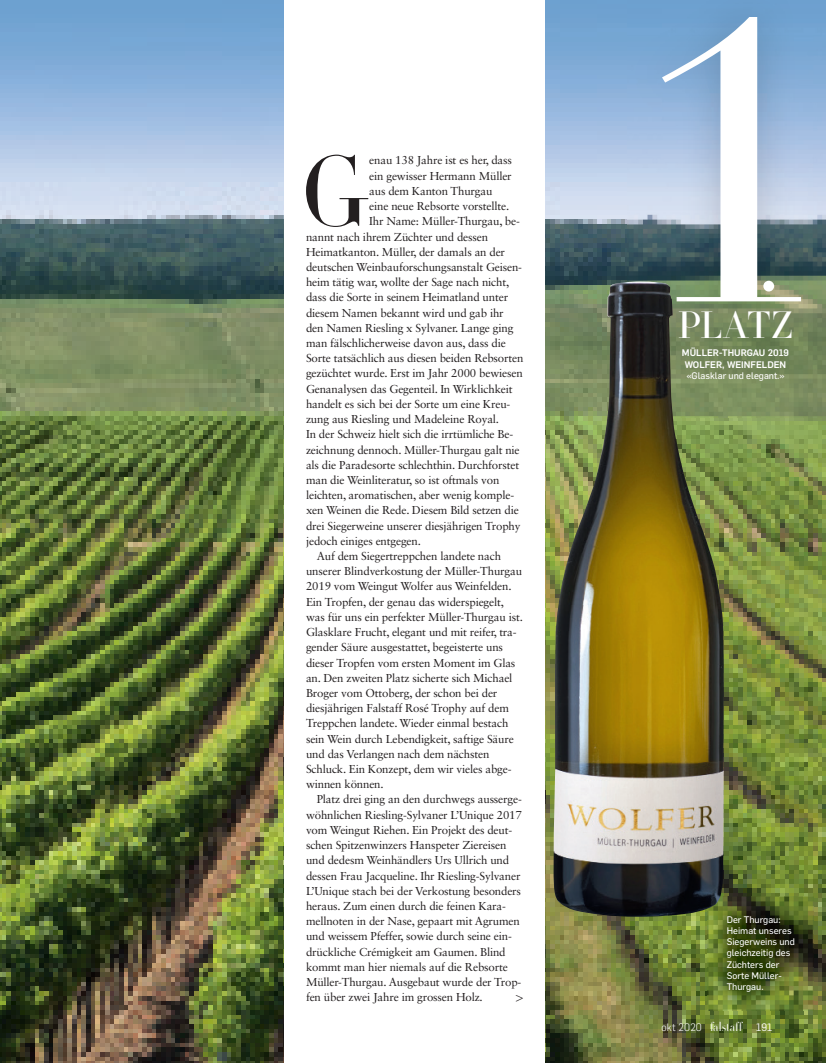
<style>
.page{position:relative;width:826px;height:1063px;background:#fff}
.page>*{position:absolute;margin:0;border:0;box-sizing:border-box;transform-origin:0 0}
.t1{font:300 97.38px "HTF Didot L24";color:#231f20}
.t2{font:300 37.5px "HTF Didot L24";letter-spacing:-.015em;color:#fff}
.t3{font:300 15px "Flama";color:#231f20}
.t4{font:300 12.5px "HTF Didot L96";letter-spacing:.01em;color:#fff}
.t5{font:11.5px "Sabon LT Std";letter-spacing:-.015em;color:#231f20}
.t6{font:9.38px/11.2px "Flama Basic";color:#fff}
.t7{font:500 9.38px/11.2px "Flama";color:#fff}
.s1{font-family:"Flama";font-size:10.62px}
.s2{font-family:"Flama";font-weight:400;font-size:10.62px}
</style>
<div class="page">
<img style="left:0;top:0;width:826px;height:1063px">
<div style="left:285px;top:0;width:259px;height:1063px;background:#fff"></div>
<img style="left:707px;top:897px;width:106px;height:114px">
<img style="left:628px;top:0;width:198px;height:417px">
<svg style="left:662px;top:17px;width:139px;height:284px"></svg>
<div style="left:763px;top:281px;width:11px;height:11px;background:#fff;border-radius:50%"></div>
<img style="left:553px;top:281px;width:171px;height:636px">
<h1 class="t1" style="left:301px;top:122px;width:66px">G</h1>
<p class="t5" style="left:369px;top:154px;width:144px">enau 138 Jahre ist es her, dass</p>
<p class="t5" style="left:369px;top:169px;width:144px">ein gewisser Hermann Müller</p>
<p class="t5" style="left:369px;top:184px;width:125px">aus dem Kanton Thurgau</p>
<p class="t5" style="left:369px;top:199px;width:142px">eine neue Rebsorte vorstellte.</p>
<p class="t5" style="left:369px;top:214px;width:152px">Ihr Name: Müller-Thurgau, be-</p>
<p class="t5" style="left:306px;top:230px;width:183px">nannt nach ihrem Züchter und dessen</p>
<p class="t5" style="left:306px;top:245px;width:200px">Heimatkanton. Müller, der damals an der</p>
<p class="t5" style="left:306px;top:260px;width:217px">deutschen Weinbauforschungsanstalt Geisen-</p>
<p class="t5" style="left:306px;top:275px;width:205px">heim tätig war, wollte der Sage nach nicht,</p>
<p class="t5" style="left:306px;top:291px;width:204px">dass die Sorte in seinem Heimatland unter</p>
<p class="t5" style="left:306px;top:306px;width:199px">diesem Namen bekannt wird und gab ihr</p>
<p class="t5" style="left:306px;top:321px;width:209px">den Namen Riesling x Sylvaner. Lange ging</p>
<p class="t5" style="left:306px;top:336px;width:201px">man fälschlicherweise davon aus, dass die</p>
<p class="t5" style="left:306px;top:351px;width:219px">Sorte tatsächlich aus diesen beiden Rebsorten</p>
<p class="t5" style="left:306px;top:367px;width:218px">gezüchtet wurde. Erst im Jahr 2000 bewiesen</p>
<p class="t5" style="left:306px;top:382px;width:208px">Genanalysen das Gegenteil. In Wirklichkeit</p>
<p class="t5" style="left:306px;top:397px;width:206px">handelt es sich bei der Sorte um eine Kreu-</p>
<p class="t5" style="left:306px;top:412px;width:195px">zung aus Riesling und Madeleine Royal.</p>
<p class="t5" style="left:306px;top:427px;width:209px">In der Schweiz hielt sich die irrtümliche Be-</p>
<p class="t5" style="left:306px;top:443px;width:215px">zeichnung dennoch. Müller-Thurgau galt nie</p>
<p class="t5" style="left:306px;top:458px;width:215px">als die Paradesorte schlechthin. Durchforstet</p>
<p class="t5" style="left:306px;top:473px;width:195px">man die Weinliteratur, so ist oftmals von</p>
<p class="t5" style="left:306px;top:488px;width:210px">leichten, aromatischen, aber wenig komple-</p>
<p class="t5" style="left:306px;top:504px;width:214px">xen Weinen die Rede. Diesem Bild setzen die</p>
<p class="t5" style="left:306px;top:519px;width:216px">drei Siegerweine unserer diesjährigen Trophy</p>
<p class="t5" style="left:306px;top:534px;width:116px">jedoch einiges entgegen.</p>
<p class="t5" style="left:317px;top:549px;width:186px">Auf dem Siegertreppchen landete nach</p>
<p class="t5" style="left:306px;top:564px;width:217px">unserer Blindverkostung der Müller-Thurgau</p>
<p class="t5" style="left:306px;top:580px;width:207px">2019 vom Weingut Wolfer aus Weinfelden.</p>
<p class="t5" style="left:306px;top:595px;width:199px">Ein Tropfen, der genau das widerspiegelt,</p>
<p class="t5" style="left:306px;top:610px;width:218px">was für uns ein perfekter Müller-Thurgau ist.</p>
<p class="t5" style="left:306px;top:625px;width:212px">Glasklare Frucht, elegant und mit reifer, tra-</p>
<p class="t5" style="left:306px;top:640px;width:198px">gender Säure ausgestattet, begeisterte uns</p>
<p class="t5" style="left:306px;top:656px;width:211px">dieser Tropfen vom ersten Moment im Glas</p>
<p class="t5" style="left:306px;top:671px;width:208px">an. Den zweiten Platz sicherte sich Michael</p>
<p class="t5" style="left:306px;top:686px;width:193px">Broger vom Ottoberg, der schon bei der</p>
<p class="t5" style="left:306px;top:701px;width:204px">diesjährigen Falstaff Rosé Trophy auf dem</p>
<p class="t5" style="left:306px;top:717px;width:204px">Treppchen landete. Wieder einmal bestach</p>
<p class="t5" style="left:306px;top:732px;width:209px">sein Wein durch Lebendigkeit, saftige Säure</p>
<p class="t5" style="left:306px;top:747px;width:185px">und das Verlangen nach dem nächsten</p>
<p class="t5" style="left:306px;top:762px;width:207px">Schluck. Ein Konzept, dem wir vieles abge-</p>
<p class="t5" style="left:306px;top:777px;width:79px">winnen können.</p>
<p class="t5" style="left:317px;top:793px;width:207px">Platz drei ging an den durchwegs ausserge-</p>
<p class="t5" style="left:306px;top:808px;width:217px">wöhnlichen Riesling-Sylvaner L’Unique 2017</p>
<p class="t5" style="left:306px;top:823px;width:208px">vom Weingut Riehen. Ein Projekt des deut-</p>
<p class="t5" style="left:306px;top:838px;width:202px">schen Spitzenwinzers Hanspeter Ziereisen</p>
<p class="t5" style="left:306px;top:853px;width:205px">und dedesm Weinhändlers Urs Ullrich und</p>
<p class="t5" style="left:306px;top:869px;width:216px">des sen Frau Jacqueline. Ihr Riesling-Sylvaner</p>
<p class="t5" style="left:306px;top:884px;width:216px">L’Unique stach bei der Verkostung besonders</p>
<p class="t5" style="left:306px;top:899px;width:201px">heraus. Zum einen durch die feinen Kara-</p>
<p class="t5" style="left:306px;top:914px;width:215px">mellnoten in der Nase, gepaart mit Agrumen</p>
<p class="t5" style="left:306px;top:930px;width:207px">und weissem Pfeffer, sowie durch seine ein-</p>
<p class="t5" style="left:306px;top:945px;width:201px">drück liche Crémigkeit am Gaumen. Blind</p>
<p class="t5" style="left:306px;top:960px;width:203px">kommt man hier niemals auf die Rebsorte</p>
<p class="t5" style="left:306px;top:975px;width:217px">Müller- Thurgau. Ausgebaut wurde der Trop-</p>
<p class="t5" style="left:306px;top:990px;width:178px">fen über zwei Jahre im grossen Holz.</p>
<h3 class="t3" style="left:515px;top:987px;width:10px">&gt;</h3>
<h2 class="t2" style="left:677px;top:299px;width:118px">PLATZ</h2>
<p class="t7" style="left:682px;top:347px;width:109px">MÜLLER-THURGAU 2019<br>WOLFER, WEINFELDEN</p>
<p class="t6" style="left:686px;top:369px;width:100px">«Glasklar und elegant.»</p>
<p class="t6" style="left:726px;top:913px;width:70px">Der Thurgau:<br>Heimat unseres<br>Siegerweins und gleichzeitig des<br>Züchters der<br>Sorte Müller-<br>Thurgau.</p>
<p class="t4" style="left:661px;top:1018px;width:112px"><span class="s1">okt 2020</span> falstaff <span class="s2">191</span></p>
</div>
